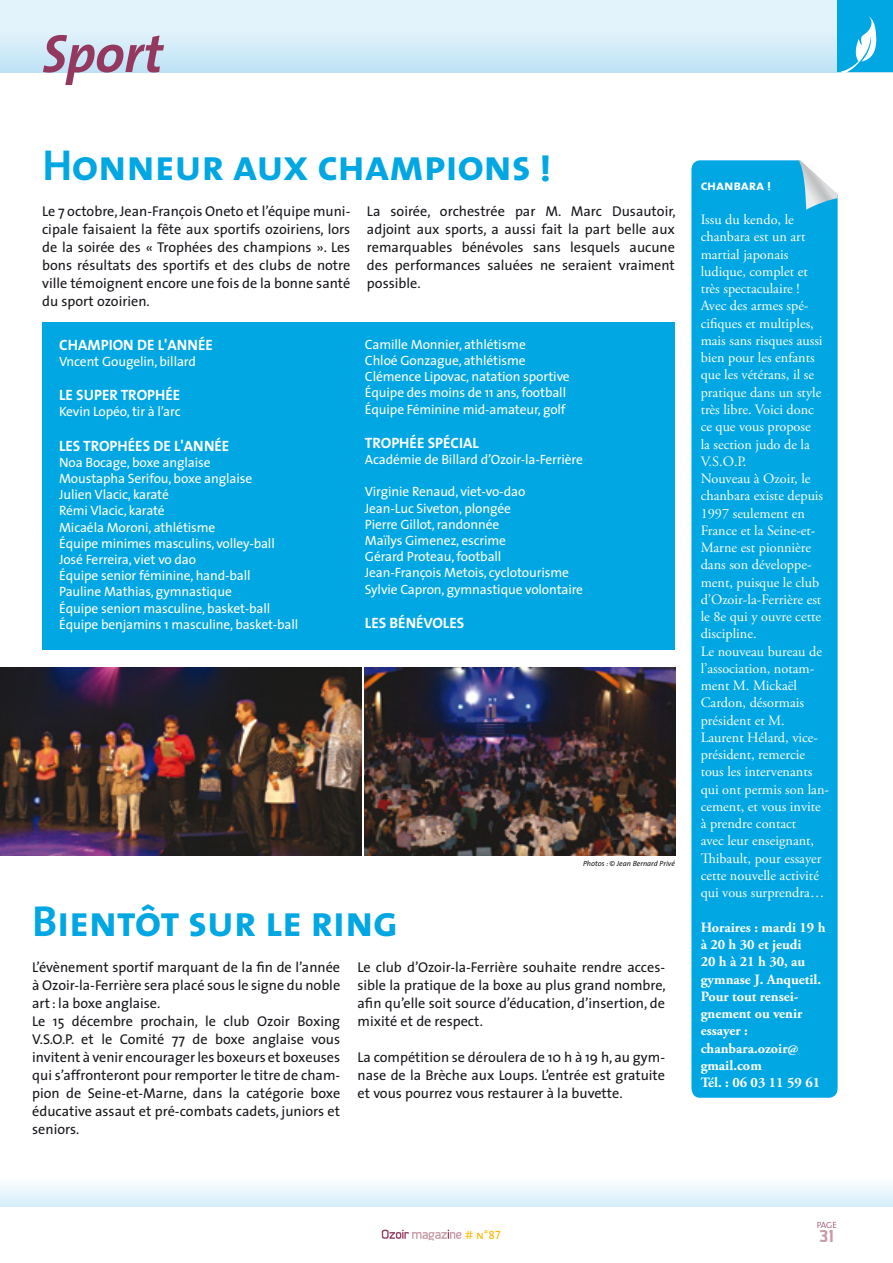
<style>
.page{position:relative;width:893px;height:1263px;background:#fff}
.page>*{position:absolute;margin:0;border:0;box-sizing:border-box;transform-origin:0 0}
.t1{font:italic 700 54px "The Sans";letter-spacing:-.01em;color:#93385e}
.t2{font:43.5px "The Sans Bold Caps";letter-spacing:-.01em;color:#00a7e3}
.t3{font:24px "Gladatur Rum";color:#c79ba7}
.t4{font:700 15px "The Sans";color:#fff}
.t5{font:14.25px/18px "The Sans";color:#1a171c;text-align:justify}
.t6{font:14.25px/17.2px "Adobe Garamond Pro";color:#fff}
.t7{font:700 14.25px/17.2px "Adobe Garamond Pro";color:#fff}
.t8{font:14.25px "The Sans Bold Caps";letter-spacing:-.01em;color:#fff}
.t9{font:13.5px/16.2px "The Sans";letter-spacing:-.01em;color:#fff}
.t10{font:12px "The Sans Caps";color:#fabb00}
.t11{font:9px "The Sans Light Caps";color:#93385e}
.t12{font:italic 7.5px "The Sans";color:#1a171c}
</style>
<div class="page">
<div style="left:0;top:1168px;width:893px;height:38px;background:linear-gradient(to bottom,#fff,#d9effa)"></div>
<svg style="left:382px;top:1229px;width:79px;height:11px"></svg>
<div style="left:0;top:0;width:893px;height:72px;background:#e3f3fb"></div>
<div style="left:0;top:19px;width:893px;height:53px;background:linear-gradient(to bottom,#e9f6fc,#bfe3f6)"></div>
<div style="left:838px;top:0;width:55px;height:72px;background:#00a7e3"></div>
<svg style="left:841px;top:16px;width:35px;height:57px"></svg>
<div style="left:691px;top:160px;width:147px;height:938px;background:#00a7e3"></div>
<svg style="left:799px;top:160px;width:39px;height:50px"></svg>
<div style="left:42px;top:322px;width:633px;height:327px;background:#00a7e3"></div>
<img style="left:364px;top:667px;width:311px;height:189px">
<img style="left:0;top:667px;width:361px;height:189px">
<h1 class="t1" style="left:42px;top:9px;width:123px">Sport</h1>
<h2 class="t2" style="left:43px;top:129px;width:511px">Honneur aux champions !</h2>
<p class="t5" style="left:42px;top:202px;width:310px">Le 7 octobre, Jean-François Oneto et l’équipe muni&shy;cipale faisaient la fête aux sportifs ozoiriens, lors de la soirée des « Trophées des champions ». Les bons résultats des sportifs et des clubs de notre ville témoignent encore une fois de la bonne santé du sport ozoirien.</p>
<p class="t5" style="left:367px;top:202px;width:310px">La soirée, orchestrée par M. Marc Dusautoir, adjoint aux sports, a aussi fait la part belle aux remarquables bénévoles sans lesquels aucune des performances saluées ne seraient vraiment possible.</p>
<p class="t4" style="left:59px;top:332px;width:11px">CHAMPION</p>
<p class="t4" style="left:137px;top:332px;width:42px">DE L'ANN</p>
<p class="t4" style="left:198px;top:332px;width:14px">ÉE</p>
<p class="t9" style="left:59px;top:353px;width:138px">Vncent Gougelin, billard</p>
<p class="t4" style="left:59px;top:383px;width:27px">LE SUPER</p>
<p class="t4" style="left:121px;top:383px;width:10px">TROPH</p>
<p class="t4" style="left:165px;top:383px;width:14px">ÉE</p>
<p class="t9" style="left:59px;top:403px;width:123px">Kevin Lopéo, tir à l’arc</p>
<p class="t4" style="left:59px;top:433px;width:34px">LES TROPH</p>
<p class="t4" style="left:128px;top:433px;width:67px">ÉES DE L'ANN</p>
<p class="t4" style="left:215px;top:433px;width:14px">ÉE</p>
<p class="t9" style="left:59px;top:454px;width:241px">Noa Bocage, boxe anglaise<br>Moustapha Serifou, boxe anglaise<br>Julien Vlacic, karaté<br>Rémi Vlacic, karaté<br>Micaéla Moroni, athlétisme<br>Équipe minimes masculins, volley-ball<br>José Ferreira, viet vo dao<br>Équipe senior féminine, hand-ball<br>Pauline Mathias, gymnastique<br>Équipe senior1 masculine, basket-ball<br>Équipe benjamins 1 masculine, basket-ball</p>
<p class="t9" style="left:365px;top:336px;width:206px">Camille Monnier, athlétisme<br>Chloé Gonzague, athlétisme Clémence Lipovac, natation sportive Équipe des moins de 11 ans, football Équipe Féminine mid-amateur, golf</p>
<p class="t4" style="left:365px;top:430px;width:18px">TROPH</p>
<p class="t4" style="left:410px;top:430px;width:49px">ÉE SPÉCIAL</p>
<p class="t9" style="left:365px;top:451px;width:220px">Académie de Billard d’Ozoir-la-Ferrière</p>
<p class="t9" style="left:365px;top:483px;width:220px">Virginie Renaud, viet-vo-dao<br>Jean-Luc Siveton, plongée<br>Pierre Gillot, randonnée<br>Maïlys Gimenez, escrime<br>Gérard Proteau, football<br>Jean-François Metois, cyclotourisme<br>Sylvie Capron, gymnastique volontaire</p>
<p class="t4" style="left:365px;top:610px;width:67px">LES BÉNÉVOLES</p>
<p class="t12" style="left:583px;top:857px;width:93px">Photos : © Jean Bernard Privé</p>
<h2 class="t2" style="left:32px;top:885px;width:368px">Bientôt sur le ring</h2>
<p class="t5" style="left:358px;top:958px;width:310px">Le club d’Ozoir-la-Ferrière souhaite rendre acces&shy;sible la pratique de la boxe au plus grand nombre, afin qu’elle soit source d’éducation, d’insertion, de mixité et de respect.</p>
<p class="t5" style="left:358px;top:1048px;width:309px">La compétition se déroulera de 10 h à 19 h, au gym&shy;nase de la Brèche aux Loups. L’entrée est gratuite et vous pourrez vous restaurer à la buvette.</p>
<p class="t5" style="left:32px;top:958px;width:310px;text-align:left">L’évènement sportif marquant de la fin de l’année à Ozoir-la-Ferrière sera placé sous le signe du noble art: la boxe anglaise.<br>Le 15 décembre prochain, le club Ozoir Boxing V.S.O.P. et le Comité 77 de boxe anglaise vous invitent à venir encourager les boxeurs et boxeuses qui s’affronteront pour remporter le titre de cham&shy;pion de Seine-et-Marne, dans la catégorie boxe éducative assaut et pré-combats cadets, juniors et seniors.</p>
<p class="t8" style="left:701px;top:173px;width:72px">chanbara !</p>
<p class="t6" style="left:701px;top:211px;width:130px">Issu du kendo, le chanbara est un art martial japonais ludique, complet et très spectaculaire !<br>Avec des armes spé&shy;cifiques et multiples, mais sans risques aussi bien pour les enfants que les vétérans, il se pratique dans un style très libre. Voici donc<br>ce que vous propose<br>la section judo de la<br>V.S.O.P.<br>Nouveau à Ozoir, le chanbara existe depuis<br>1997 seulement en<br>France et la Seine-et-<br>Marne est pionnière dans son développe&shy;ment, puisque le club d’Ozoir-la-Ferrière est le 8e qui y ouvre cette discipline.<br>Le nouveau bureau de l’association, notam&shy;ment M. Mickaël<br>Cardon, désormais président et M.<br>Laurent Hélard, vice&shy;président, remercie tous les intervenants qui ont permis son lan&shy;cement, et vous invite à prendre contact<br>avec leur enseignant,<br>Thibault, pour essayer cette nouvelle activité qui vous surprendra…</p>
<p class="t7" style="left:701px;top:919px;width:126px">Horaires : mardi 19 h à 20 h 30 et jeudi<br>20 h à 21 h 30, au gymnase J. Anquetil.<br>Pour tout rensei&shy;gnement ou venir essayer : chanbara.ozoir@ gmail.com<br>Tél. : 06 03 11 59 61</p>
<p class="t11" style="left:817px;top:1218px;width:22px">Page</p>
<p class="t10" style="left:465px;top:1224px;width:37px"># n°87</p>
<h3 class="t3" style="left:820px;top:1221px;width:16px">31</h3>
</div>
